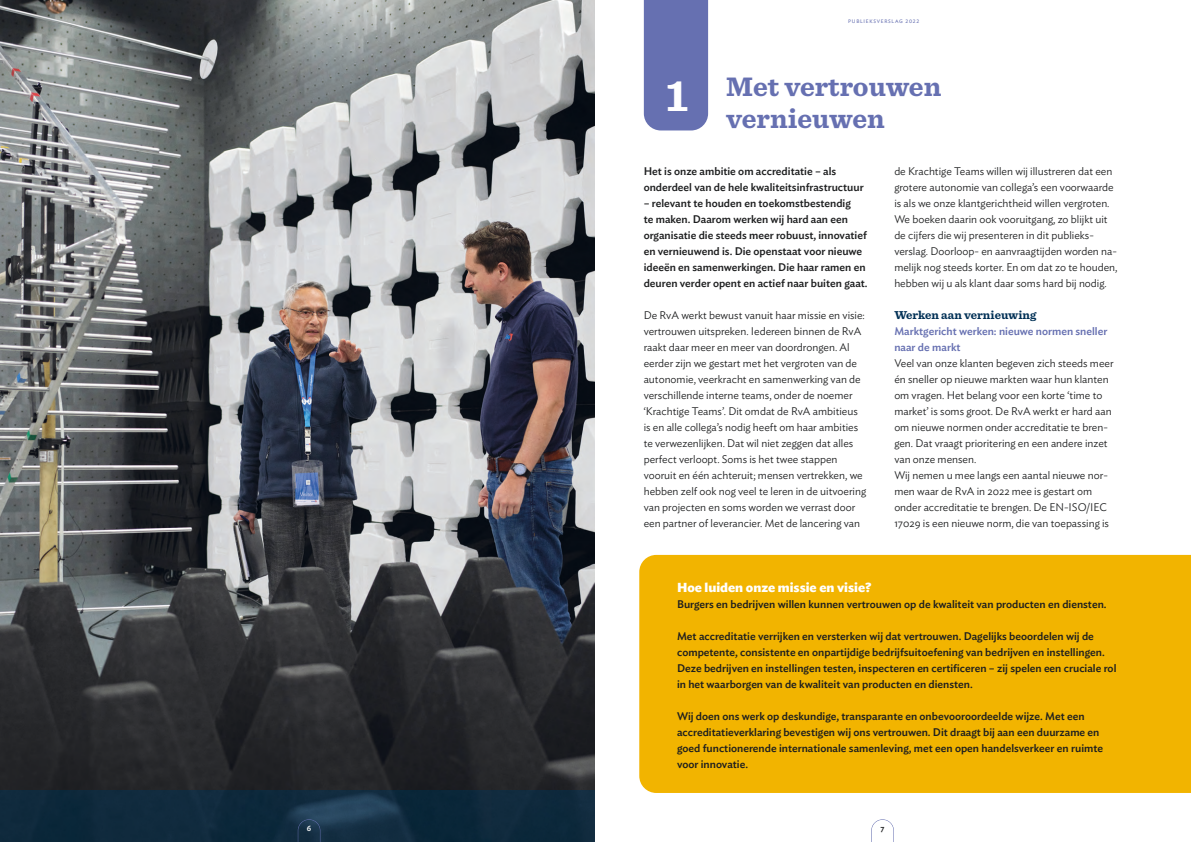
<style>
.page{position:relative;width:1191px;height:842px;background:#fff}
.page>*{position:absolute;margin:0;border:0;box-sizing:border-box;transform-origin:0 0}
.t1{font:700 46px "Sentinel";color:#fff}
.t2{font:700 28px/32px "Sentinel";color:#6670b1}
.t3{font:700 13px "Ideal Sans";color:#fff}
.t4{font:700 12px "Sentinel";color:#003055}
.t5{font:300 11px/16px "Ideal Sans";color:#1d1e1f}
.t6{font:500 11px/16px "Ideal Sans";color:#1d1e1f}
.t7{font:500 11px/16px "Ideal Sans";color:#6670b1}
.t8{font:500 8px "Ideal Sans";color:#fff}
.t9{font:500 8px "Ideal Sans";color:#1d1e1f}
.t10{font:5px "Ideal Sans";letter-spacing:.15em;color:#6670b1}
</style>
<div class="page">
<div style="left:644px;top:0;width:64px;height:130px;background:#6670b1"></div>
<div style="left:639px;top:555px;width:552px;height:238px;background:#f2b400"></div>
<svg style="left:871px;top:819px;width:23px;height:23px"></svg>
<img style="left:0;top:0;width:594px;height:791px">
<svg style="left:0;top:791px;width:594px;height:51px;background:#102b3e"></svg>
<h1 class="t1" style="left:665px;top:61px;width:24px">1</h1>
<p class="t10" style="left:848px;top:17px;width:73px">PUBLIEKSVERSLAG 2022</p>
<h1 class="t2" style="left:726px;top:70px;width:217px">Met vertrouwen vernieuwen</h1>
<p class="t6" style="left:643px;top:163px;width:221px">Het is onze ambitie om accreditatie – als onderdeel van de hele kwaliteitsinfrastructuur</p>
<p class="t6" style="left:643px;top:195px;width:225px">– relevant te houden en toekomstbestendig<br>te maken. Daarom werken wij hard aan een organisatie die steeds meer robuust, innovatief en vernieuwend is. Die openstaat voor nieuwe ideeën en samenwerkingen. Die haar ramen en deuren verder opent en actief naar buiten gaat.</p>
<p class="t5" style="left:643px;top:307px;width:224px">De RvA werkt bewust vanuit haar missie en visie: vertrouwen uitspreken. Iedereen binnen de RvA raakt daar meer en meer van doordrongen. Al eerder zijn we gestart met het vergroten van de autonomie, veerkracht en samenwerking van de verschillende interne teams, onder de noemer ‘Krachtige Teams’. Dit omdat de RvA ambitieus is en alle collega’s nodig heeft om haar ambities te verwezenlijken. Dat wil niet zeggen dat alles perfect verloopt. Soms is het twee stappen vooruit en één achteruit; mensen vertrekken, we hebben zelf ook nog veel te leren in de uitvoering van projecten en soms worden we verrast door een partner of leverancier. Met de lancering van</p>
<p class="t5" style="left:894px;top:162px;width:225px">de Krachtige Teams willen wij illustreren dat een grotere autonomie van collega’s een voorwaarde is als we onze klantgerichtheid willen vergroten.<br>We boeken daarin ook vooruitgang, zo blijkt uit de cijfers die wij presenteren in dit publieks&shy;verslag. Doorloop- en aanvraagtijden worden na&shy;melijk nog steeds korter. En om dat zo te houden, hebben wij u als klant daar soms hard bij nodig.</p>
<h2 class="t4" style="left:894px;top:306px;width:144px">Werken aan vernieuwing</h2>
<h3 class="t7" style="left:894px;top:323px;width:215px">Marktgericht werken: nieuwe normen sneller naar de markt</h3>
<p class="t5" style="left:894px;top:355px;width:221px">Veel van onze klanten begeven zich steeds meer én sneller op nieuwe markten waar hun klanten om vragen. Het belang voor een korte ‘time to market’ is soms groot. De RvA werkt er hard aan om nieuwe normen onder accreditatie te bren&shy;gen. Dat vraagt prioritering en een andere inzet van onze mensen.<br>Wij nemen u mee langs een aantal nieuwe nor&shy;men waar de RvA in 2022 mee is gestart om onder accreditatie te brengen. De EN-ISO/IEC 17029 is een nieuwe norm, die van toepassing is</p>
<h4 class="t3" style="left:677px;top:577px;width:196px">Hoe luiden onze missie en visie?</h4>
<p class="t6" style="left:677px;top:595px;width:431px">Burgers en bedrijven willen kunnen vertrouwen op de kwaliteit van producten en diensten.</p>
<p class="t6" style="left:677px;top:627px;width:441px">Met accreditatie verrijken en versterken wij dat vertrouwen. Dagelijks beoordelen wij de competente, consistente en onpartijdige bedrijfsuitoefening van bedrijven en instellingen.<br>Deze bedrijven en instellingen testen, inspecteren en certificeren – zij spelen een cruciale rol in het waarborgen van de kwaliteit van producten en diensten.</p>
<p class="t6" style="left:677px;top:707px;width:427px">Wij doen ons werk op deskundige, transparante en onbevooroordeelde wijze. Met een accreditatieverklaring bevestigen wij ons vertrouwen. Dit draagt bij aan een duurzame en goed functionerende internationale samenleving, met een open handelsverkeer en ruimte voor innovatie.</p>
<p class="t8" style="left:307px;top:822px;width:6px">6</p>
<p class="t9" style="left:880px;top:822px;width:6px">7</p>
</div>
